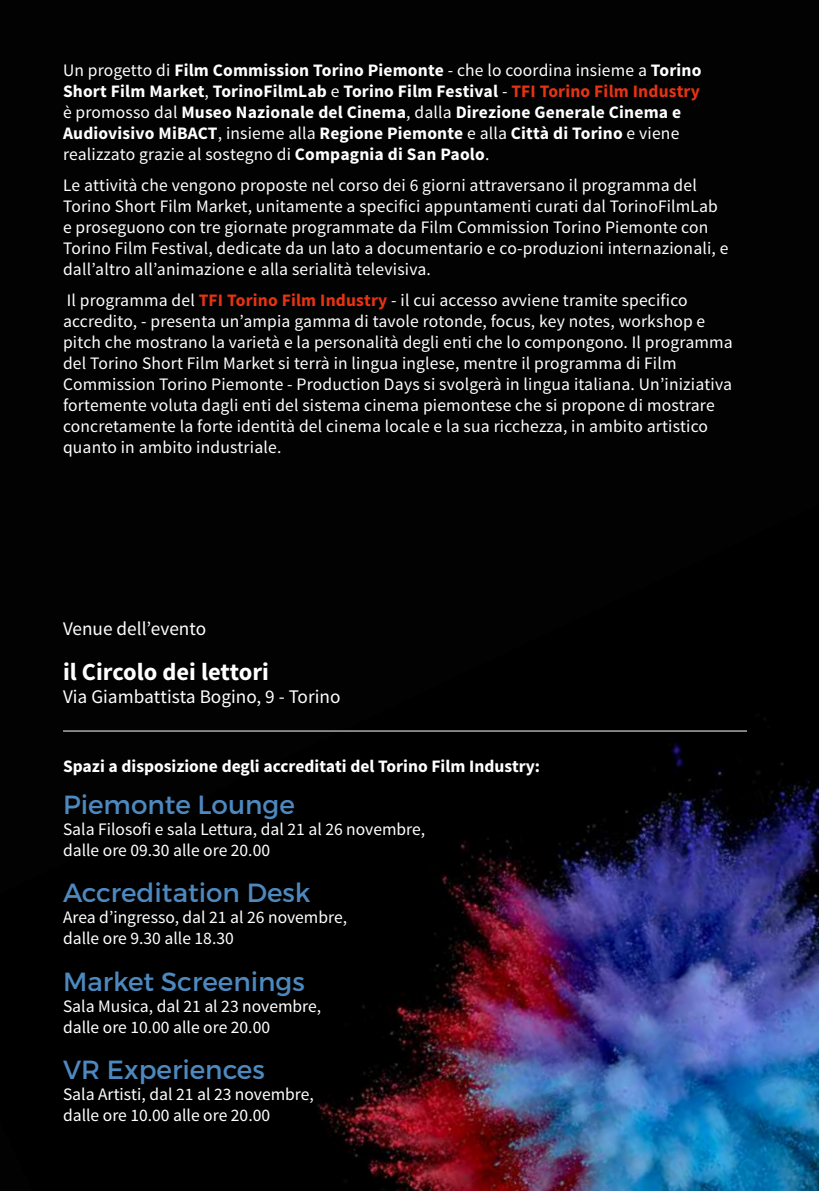
<style>
.page{position:relative;width:819px;height:1191px;background:#020203}
.page>*{position:absolute;margin:0;border:0;box-sizing:border-box;transform-origin:0 0}
.t1{font:26.25px "Trueno Rg";color:#4d89bf}
.t2{font:700 24.5px "Source Sans Pro";color:#fff}
.t3{font:19.25px "Source Sans Pro";color:#fff}
.t4{font:17.5px/21px "Source Sans Pro";letter-spacing:.01em;color:#fff}
.t5{font:700 17.5px/21px "Source Sans Pro";letter-spacing:.01em;color:#fff}
.s1{font-weight:400}
.s2{color:#e63312}
.s3{font-weight:700;color:#e63312}
</style>
<div class="page">
<img style="left:63px;top:731px;width:756px;height:460px">
<hr style="left:63px;top:730px;width:684px;height:1px;background:#fff">
<p class="t5" style="left:63px;top:60px;width:639px"><span class="s1">Un progetto di</span> Film Commission Torino Piemonte <span class="s1">- che lo coordina insieme a</span> Torino Short Film Market<span class="s1">,</span> TorinoFilmLab <span class="s1">e</span> Torino Film Festival <span class="s1">-</span> <span class="s2">TFI Torino Film Industry </span><span class="s1">è promosso dal</span> Museo Nazionale del Cinema<span class="s1">, dalla</span> Direzione Generale Cinema e Audiovisivo MiBACT<span class="s1">, insieme alla</span> Regione Piemonte <span class="s1">e alla</span> Città di Torino <span class="s1">e viene realizzato grazie al sostegno di</span> Compagnia di San Paolo<span class="s1">.</span></p>
<p class="t4" style="left:63px;top:175px;width:667px">Le attività che vengono proposte nel corso dei 6 giorni attraversano il programma del Torino Short Film Market, unitamente a specifici appuntamenti curati dal TorinoFilmLab e proseguono con tre giornate programmate da Film Commission Torino Piemonte con Torino Film Festival, dedicate da un lato a documentario e co-produzioni internazionali, e dall’altro all’animazione e alla serialità televisiva.</p>
<p class="t4" style="left:63px;top:290px;width:671px">Il programma del <span class="s3">TFI Torino Film Industry</span> - il cui accesso avviene tramite specifico accredito, - presenta un’ampia gamma di tavole rotonde, focus, key notes, workshop e pitch che mostrano la varietà e la personalità degli enti che lo compongono. Il programma del Torino Short Film Market si terrà in lingua inglese, mentre il programma di Film Commission Torino Piemonte - Production Days si svolgerà in lingua italiana. Un’iniziativa fortemente voluta dagli enti del sistema cinema piemontese che si propone di mostrare concretamente la forte identità del cinema locale e la sua ricchezza, in ambito artistico quanto in ambito industriale.</p>
<p class="t3" style="left:63px;top:617px;width:145px">Venue dell’evento</p>
<h2 class="t2" style="left:63px;top:656px;width:207px">il Circolo dei lettori</h2>
<p class="t3" style="left:63px;top:684px;width:279px">Via Giambattista Bogino, 9 - Torino</p>
<p class="t5" style="left:63px;top:756px;width:478px">Spazi a disposizione degli accreditati del Torino Film Industry:</p>
<h1 class="t1" style="left:63px;top:788px;width:233px">Piemonte Lounge</h1>
<p class="t4" style="left:63px;top:819px;width:363px">Sala Filosofi e sala Lettura, dal 21 al 26 novembre, dalle ore 09.30 alle ore 20.00</p>
<h1 class="t1" style="left:63px;top:876px;width:249px">Accreditation Desk</h1>
<p class="t4" style="left:63px;top:907px;width:285px">Area d’ingresso, dal 21 al 26 novembre, dalle ore 9.30 alle 18.30</p>
<h1 class="t1" style="left:63px;top:965px;width:243px">Market Screenings</h1>
<p class="t4" style="left:63px;top:995px;width:260px">Sala Musica, dal 21 al 23 novembre, dalle ore 10.00 alle ore 20.00</p>
<h1 class="t1" style="left:63px;top:1053px;width:203px">VR Experiences</h1>
<p class="t4" style="left:63px;top:1084px;width:252px">Sala Artisti, dal 21 al 23 novembre, dalle ore 10.00 alle ore 20.00</p>
</div>
